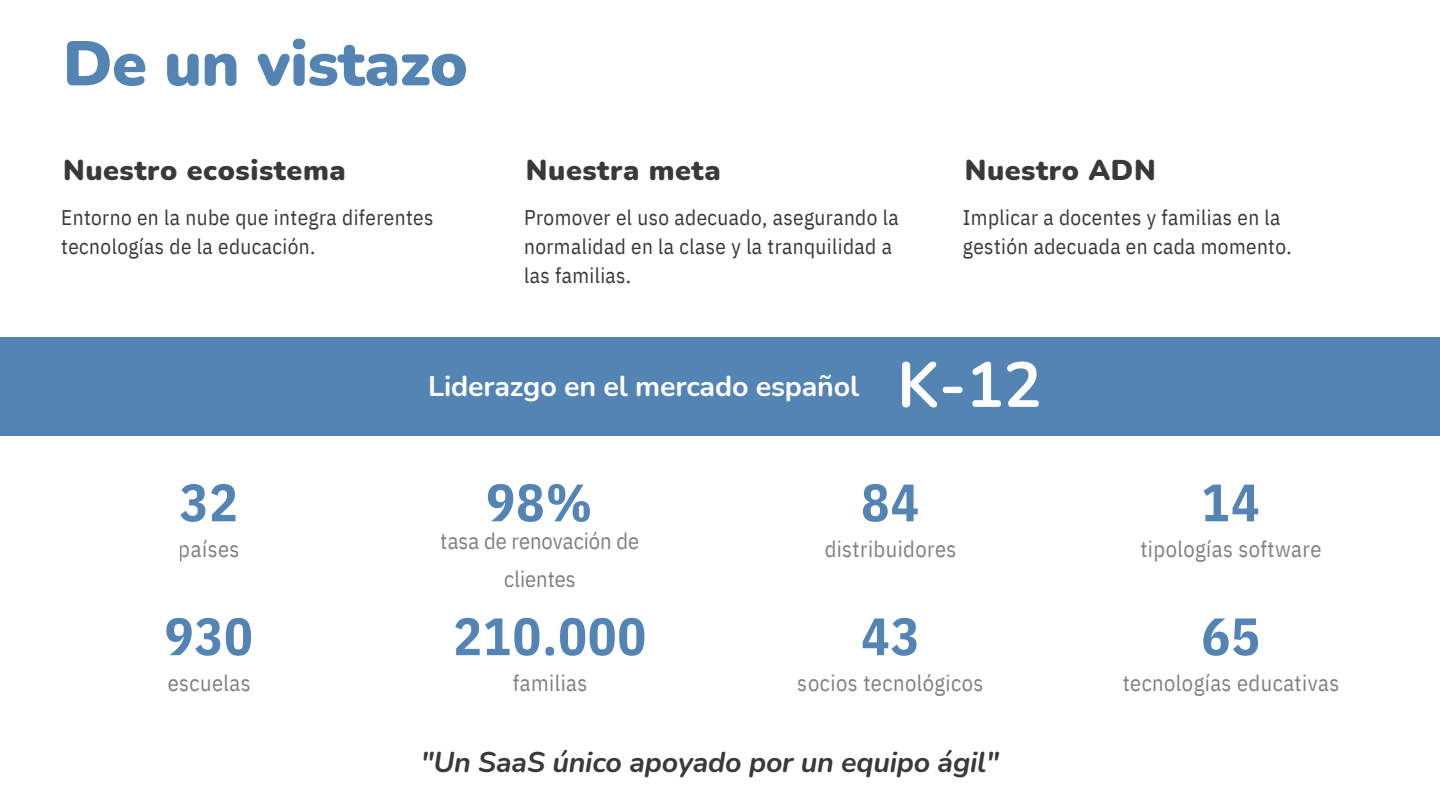
<style>
.page{position:relative;width:1440px;height:810px;background:#fff}
.page>*{position:absolute;margin:0;border:0;box-sizing:border-box;transform-origin:0 0}
.t1{font:700 63.45px "Nunito";color:#fefeff}
.t2{font:900 63px "Nunito";letter-spacing:-.01em;color:#4177ac}
.t3{font:700 52.5px "IBM Plex Sans Cond";letter-spacing:.025em;color:#4177ac}
.t4{font:900 28.65px "Nunito";letter-spacing:.02em;color:#393939}
.t5{font:italic 700 28.65px "Nunito";letter-spacing:-.01em;color:#393939}
.t6{font:700 28.65px "Nunito";letter-spacing:-.01em;color:#fff}
.t7{font:22.35px "IBM Plex Sans Cond";letter-spacing:.02em;color:#767171}
.t8{font:22.35px/37.2px "IBM Plex Sans Cond";color:#767171;text-align:center}
.t9{font:21.15px/29.2px "IBM Plex Sans Cond";letter-spacing:.02em;color:#393939}
</style>
<div class="page">
<div style="left:0;top:337px;width:1440px;height:99px;background:#5484b4"></div>
<h2 class="t2" style="left:63px;top:22px;width:406px">De un vistazo</h2>
<h2 class="t4" style="left:63px;top:151px;width:284px">Nuestro ecosistema</h2>
<h3 class="t4" style="left:526px;top:151px;width:196px">Nuestra meta</h3>
<p class="t4" style="left:965px;top:151px;width:193px">Nuestro ADN</p>
<h3 class="t9" style="left:61px;top:202px;width:374px">Entorno en la nube que integra diferentes tecnologías de la educación.</h3>
<p class="t9" style="left:524px;top:202px;width:376px">Promover el uso adecuado, asegurando la normalidad en la clase y la tranquilidad a las familias.</p>
<h3 class="t9" style="left:963px;top:202px;width:330px">Implicar a docentes y familias en la gestión adecuada en cada momento.</h3>
<h3 class="t3" style="left:180px;top:467px;width:59px">32</h3>
<p class="t7" style="left:179px;top:534px;width:62px">países</p>
<h3 class="t3" style="left:165px;top:601px;width:89px">930</h3>
<p class="t7" style="left:168px;top:668px;width:84px">escuelas</p>
<p class="t6" style="left:428px;top:367px;width:432px">Liderazgo en el mercado español</p>
<h3 class="t1" style="left:897px;top:343px;width:146px">K-12</h3>
<h3 class="t3" style="left:487px;top:467px;width:107px">98%</h3>
<p class="t8" style="left:441px;top:522px;width:200px">tasa de renovación de clientes</p>
<h3 class="t3" style="left:454px;top:601px;width:194px">210.000</h3>
<p class="t7" style="left:513px;top:668px;width:76px">familias</p>
<h3 class="t3" style="left:861px;top:467px;width:59px">84</h3>
<p class="t7" style="left:825px;top:534px;width:133px">distribuidores</p>
<h3 class="t3" style="left:861px;top:601px;width:59px">43</h3>
<p class="t7" style="left:798px;top:668px;width:187px">socios tecnológicos</p>
<p class="t5" style="left:421px;top:743px;width:580px">"Un SaaS único apoyado por un equipo ágil"</p>
<h3 class="t3" style="left:1202px;top:467px;width:59px">14</h3>
<p class="t7" style="left:1140px;top:534px;width:183px">tipologías software</p>
<h3 class="t3" style="left:1202px;top:601px;width:59px">65</h3>
<p class="t7" style="left:1123px;top:668px;width:218px">tecnologías educativas</p>
</div>
